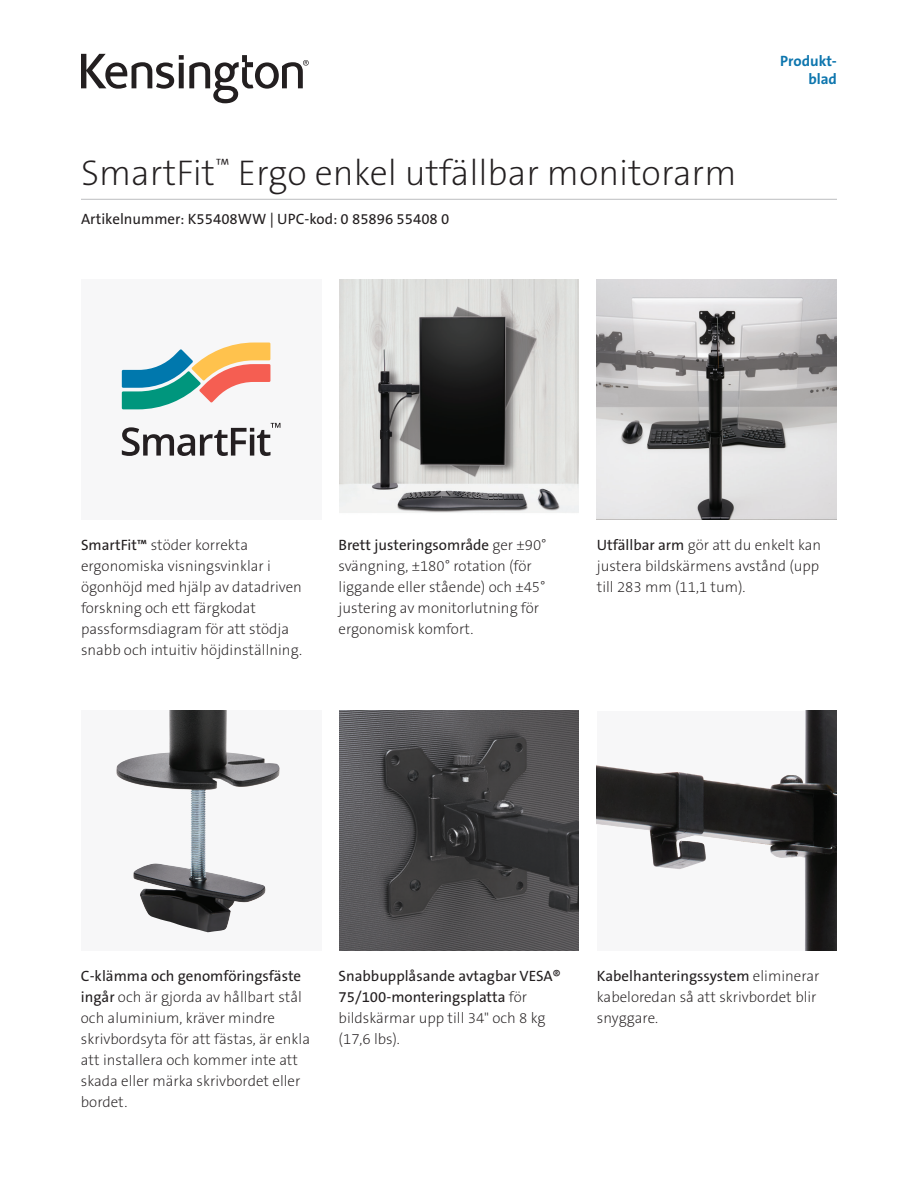
<style>
.page{position:relative;width:918px;height:1188px;background:#fff}
.page>*{position:absolute;margin:0;border:0;box-sizing:border-box;transform-origin:0 0}
.t1{font:36px "The Sans KENSINGTON2 XL";color:#231f20}
.Body{font:15px/21px "The Sans KENSINGTON2 XL";color:#231f20}
.Body-2{font:15px/21px "The Sans KENSINGTON5 Rg";color:#231f20}
.Filetype_Header_Blue{font:15px "The Sans KENSINGTON7 Bd";color:#0e76ae}
.s1{font-family:"The Sans KENSINGTON5 Rg"}
.s2{font-family:"The Sans KENSINGTON2 XL"}
</style>
<div class="page">
<svg style="left:81px;top:54px;width:228px;height:49px"></svg>
<div style="left:81px;top:710px;width:240px;height:241px;background:#f7f7f8"></div>
<img style="left:116px;top:710px;width:118px;height:223px">
<img style="left:339px;top:711px;width:240px;height:239px">
<img style="left:597px;top:711px;width:239px;height:239px">
<div style="left:81px;top:279px;width:240px;height:240px;background:#f7f7f8"></div>
<img style="left:339px;top:279px;width:240px;height:234px">
<img style="left:597px;top:279px;width:239px;height:240px">
<svg style="left:122px;top:423px;width:158px;height:33px"></svg>
<svg style="left:122px;top:343px;width:148px;height:66px"></svg>
<hr style="left:81px;top:199px;width:756px;height:1px;background:#bcbdc0">
<h1 class="t1" style="left:81px;top:154px;width:657px">SmartFit<sup>™</sup> Ergo enkel utfällbar monitorarm</h1>
<p class="Body-2" style="left:81px;top:209px;width:370px">Artikelnummer: K55408WW | UPC-kod: 0 85896 55408 0</p>
<p class="Filetype_Header_Blue" style="left:780px;top:53px;width:58px">Produkt-</p>
<p class="Filetype_Header_Blue" style="left:808px;top:71px;width:30px">blad</p>
<p class="Body" style="left:81px;top:535px;width:223px"><span class="s1">SmartFit™</span> stöder korrekta ergonomiska visningsvinklar i ögonhöjd med hjälp av datadriven forskning och ett färgkodat passformsdiagram för att stödja snabb och intuitiv höjdinställning.</p>
<p class="Body" style="left:339px;top:535px;width:210px"><span class="s1">Brett justeringsområde</span> ger ±90° svängning, ±180° rotation (för liggande eller stående) och ±45° justering av monitorlutning för ergonomisk komfort.</p>
<p class="Body" style="left:597px;top:535px;width:226px"><span class="s1">Utfällbar arm</span> gör att du enkelt kan justera bildskärmens avstånd (upp till 283 mm (11,1 tum).</p>
<p class="Body" style="left:81px;top:966px;width:231px"><span class="s1">C-klämma och genomföringsfäste ingår</span> och är gjorda av hållbart stål och aluminium, kräver mindre skrivbordsyta för att fästas, är enkla att installera och kommer inte att skada eller märka skrivbordet eller bordet.</p>
<p class="Body-2" style="left:339px;top:966px;width:224px">Snabbupplåsande avtagbar VESA®<br>75/100-monteringsplatta <span class="s2">för bildskärmar upp till 34" och 8 kg (17,6 lbs).</span></p>
<p class="Body" style="left:597px;top:966px;width:224px"><span class="s1">Kabelhanteringssystem</span> eliminerar kabeloredan så att skrivbordet blir snyggare.</p>
</div>
